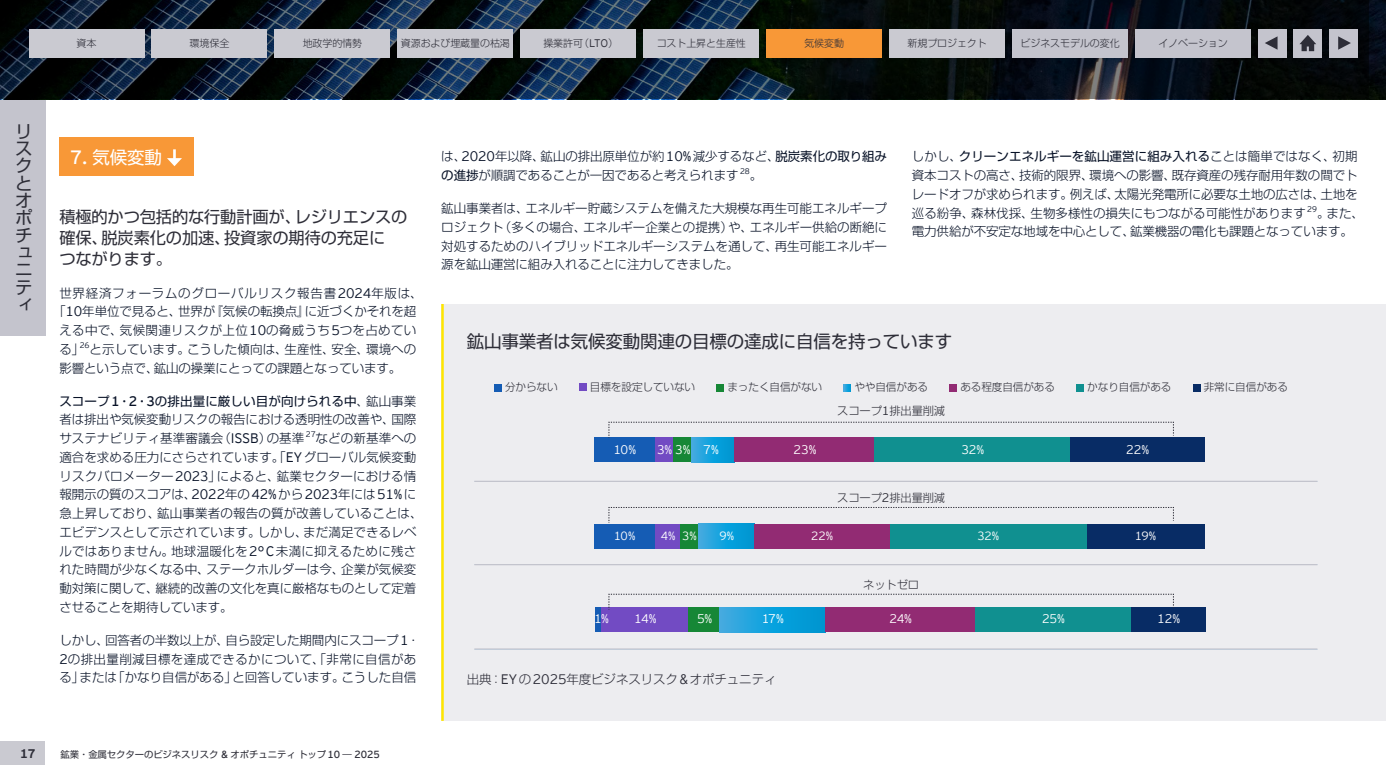
<style>
.page{position:relative;width:1386px;height:780px;background:#fff}
.page>*{position:absolute;margin:0;border:0;box-sizing:border-box;transform-origin:0 0}
.t1{font:17.5px/17.4px "Shin Go Pro";letter-spacing:-.01em;color:#2e2e38}
.t2{font:17.5px "Shin Go Pro";color:#fff}
.t3{font:16.25px/21.2px "Shin Go Pro";letter-spacing:-.01em;color:#2e2e38}
.t4{font:300 12.5px/18.8px "Shin Go Pro";color:#081227}
.t5{font:300 12.5px/18.8px "Shin Go Pro";letter-spacing:.025em;color:#081227;text-align:center}
.t6{font:300 12.5px "EY Interstate";letter-spacing:-.025em;color:#fff}
.t7{font:300 12.5px "Shin Go Pro";letter-spacing:-.01em;color:#2d2d38}
.t8{font:700 12.5px "EY Interstate";color:#2e2e38}
.t9{font:300 11.88px "EY Interstate";letter-spacing:-.04em;color:#fff}
.t10{font:300 11.25px "Shin Go Pro";letter-spacing:-.01em;color:#2e2e38}
.t11{font:300 10.62px "Shin Go Pro";letter-spacing:-.01em;color:#2e2e38}
.t12{font:300 10px "Shin Go Pro";letter-spacing:-.01em;color:#2e2e38}
.t13{font:9.38px "Shin Go Pro";letter-spacing:-.01em;color:#2e2e38}
.t14{font:300 8px "EY Interstate";letter-spacing:-.01em;color:#081227}
.s1{font-family:"EY Interstate";font-size:11px}
.s2{font-family:"EY Interstate";font-size:19.25px}
.s3{font-family:"EY Interstate";font-size:13.75px}
.s4{font-weight:400}
.s5{font-family:"EY Interstate";font-weight:400;font-size:13.75px}
.s6{font-family:"EY Interstate";font-size:12.38px}
.s7{font-family:"EY Interstate";font-size:10.25px}
</style>
<div class="page">
<div style="left:0;top:741px;width:45px;height:24px;background:#cacad1"></div>
<svg style="left:0;top:0;width:1368px;height:99px;background:#0d1821"></svg>
<div style="left:441px;top:304px;width:944px;height:416px;background:#ededf0"></div>
<hr style="left:441px;top:304px;width:3px;height:416px;background:#ffe600">
<div style="left:494px;top:384px;width:7px;height:7px;background:#155cb4"></div>
<div style="left:717px;top:384px;width:7px;height:7px;background:#168736"></div>
<svg style="left:843px;top:384px;width:8px;height:7px"></svg>
<div style="left:949px;top:384px;width:7px;height:7px;background:#922b73"></div>
<div style="left:1076px;top:384px;width:7px;height:7px;background:#109090"></div>
<div style="left:1193px;top:384px;width:7px;height:7px;background:#082c65"></div>
<div style="left:579px;top:383px;width:7px;height:7px;background:#724bc3"></div>
<hr style="left:474px;top:480px;width:843px;height:2px;background:#c4c4cd">
<hr style="left:474px;top:564px;width:843px;height:1px;background:#c4c4cd">
<hr style="left:474px;top:648px;width:843px;height:1px;background:#c4c4cd">
<div style="left:594px;top:437px;width:61px;height:25px;background:#155cb4"></div>
<div style="left:655px;top:437px;width:18px;height:25px;background:#724bc3"></div>
<div style="left:673px;top:437px;width:18px;height:25px;background:#168736"></div>
<div style="left:691px;top:437px;width:43px;height:25px;background:linear-gradient(to right,#3aace3,#0097d4)"></div>
<div style="left:734px;top:437px;width:140px;height:25px;background:#922b73"></div>
<div style="left:874px;top:437px;width:196px;height:25px;background:#109090"></div>
<div style="left:1070px;top:437px;width:134px;height:25px;background:#082c65"></div>
<div style="left:594px;top:524px;width:61px;height:24px;background:#155cb4"></div>
<div style="left:655px;top:524px;width:25px;height:24px;background:#724bc3"></div>
<div style="left:680px;top:524px;width:18px;height:24px;background:#168736"></div>
<div style="left:698px;top:524px;width:56px;height:24px;background:linear-gradient(to right,#3aace3,#0096d4)"></div>
<div style="left:754px;top:524px;width:135px;height:24px;background:#922b73"></div>
<div style="left:889px;top:524px;width:198px;height:24px;background:#109090"></div>
<div style="left:1087px;top:524px;width:117px;height:24px;background:#082c65"></div>
<div style="left:595px;top:607px;width:6px;height:25px;background:#155cb4"></div>
<div style="left:601px;top:607px;width:87px;height:25px;background:#724bc3"></div>
<div style="left:688px;top:607px;width:31px;height:25px;background:#168736"></div>
<svg style="left:719px;top:610px;width:106px;height:22px;background:#15a0db"></svg>
<div style="left:825px;top:607px;width:150px;height:25px;background:#922b73"></div>
<div style="left:975px;top:607px;width:155px;height:25px;background:#109090"></div>
<div style="left:1130px;top:607px;width:75px;height:25px;background:#082c65"></div>
<svg style="left:608px;top:421px;width:566px;height:17px"></svg>
<svg style="left:608px;top:507px;width:566px;height:16px"></svg>
<svg style="left:608px;top:593px;width:566px;height:17px"></svg>
<div style="left:1258px;top:29px;width:28px;height:28px;background:#c4c4cd"></div>
<svg style="left:1265px;top:36px;width:12px;height:14px"></svg>
<div style="left:1329px;top:29px;width:28px;height:28px;background:#c4c4cd"></div>
<svg style="left:1338px;top:36px;width:12px;height:14px"></svg>
<div style="left:1293px;top:29px;width:29px;height:28px;background:#c4c4cd"></div>
<svg style="left:1299px;top:35px;width:17px;height:16px"></svg>
<div style="left:59px;top:137px;width:135px;height:39px;background:#f89837"></div>
<svg style="left:167px;top:149px;width:15px;height:17px"></svg>
<div style="left:0;top:100px;width:45px;height:235px;background:#c4c4cd"></div>
<div style="left:29px;top:29px;width:115px;height:28px;background:#cacad1"></div>
<div style="left:520px;top:29px;width:116px;height:28px;background:#cacad1"></div>
<div style="left:152px;top:29px;width:115px;height:28px;background:#cacad1"></div>
<div style="left:643px;top:29px;width:116px;height:28px;background:#cacad1"></div>
<div style="left:274px;top:29px;width:116px;height:28px;background:#cacad1"></div>
<div style="left:766px;top:29px;width:116px;height:28px;background:#f89837"></div>
<div style="left:889px;top:29px;width:116px;height:28px;background:#cacad1"></div>
<div style="left:1012px;top:29px;width:116px;height:28px;background:#c4c4cd"></div>
<div style="left:1135px;top:29px;width:115px;height:28px;background:#c4c4cd"></div>
<div style="left:397px;top:29px;width:116px;height:28px;background:#cacad1"></div>
<p class="t12" style="left:77px;top:34px;width:21px">資本</p>
<p class="t12" style="left:190px;top:34px;width:41px">環境保全</p>
<p class="t12" style="left:303px;top:34px;width:61px">地政学的情勢</p>
<p class="t12" style="left:401px;top:35px;width:110px">資源および埋蔵量の枯渇</p>
<p class="t12" style="left:543px;top:34px;width:76px">操業許可（<span class="s1">LTO</span>）</p>
<p class="t12" style="left:656px;top:35px;width:91px">コスト上昇と生産性</p>
<p class="t12" style="left:804px;top:35px;width:41px">気候変動</p>
<p class="t12" style="left:907px;top:35px;width:81px">新規プロジェクト</p>
<p class="t12" style="left:1020px;top:35px;width:101px">ビジネスモデルの変化</p>
<p class="t12" style="left:1158px;top:35px;width:71px">イノベーション</p>
<h1 class="t1" style="left:15px;top:120px;width:19px">リスクとオポチュニティ</h1>
<h1 class="t2" style="left:70px;top:143px;width:94px"><span class="s2">7.</span> 気候変動</h1>
<h2 class="t3" style="left:59px;top:204px;width:349px">積極的かつ包括的な行動計画が、レジリエンスの確保、脱炭素化の加速、投資家の期待の充足に<br>つながります。</h2>
<p class="t5" style="left:53px;top:282px;width:371px">世界経済フォーラムのグローバルリスク報告書<span class="s3">2024</span>年版は、「<span class="s3">10</span>年単位で見ると、世界が『気候の転換点』に近づくかそれを超える中で、気候関連リスクが上位<span class="s3">10</span>の脅威うち<span class="s3">5</span>つを占めている」と示しています。こうした傾向は、生産性、安全、環境への</p>
<p class="t14" style="left:80px;top:339px;width:11px">26</p>
<p class="t4" style="left:59px;top:357px;width:343px">影響という点で、鉱山の操業にとっての課題となっています。</p>
<p class="t4" style="left:59px;top:390px;width:358px;text-align:justify"><span class="s4">スコープ</span><span class="s5">1</span><span class="s4">・</span><span class="s5">2</span><span class="s4">・</span><span class="s5">3</span><span class="s4">の排出量に厳しい目が向けられる中</span>、鉱山事業者は排出や気候変動リスクの報告における透明性の改善や、国際サステナビリティ基準審議会（<span class="s3">ISSB</span>）の基準</p>
<p class="t14" style="left:306px;top:428px;width:11px">27</p>
<p class="t4" style="left:59px;top:427px;width:365px;text-indent:256px">などの新基準への適合を求める圧力にさらされています。「<span class="s3">EY</span>グローバル気候変動リスクバロメーター<span class="s3">2023</span>」によると、鉱業セクターにおける情報開示の質のスコアは、<span class="s3">2022</span>年の<span class="s3">42%</span>から<span class="s3">2023</span>年には<span class="s3">51%</span>に急上昇しており、鉱山事業者の報告の質が改善していることは、エビデンスとして示されています。しかし、まだ満足できるレベルではありません。地球温暖化を<span class="s3">2°C</span>未満に抑えるために残された時間が少なくなる中、ステークホルダーは今、企業が気候変動対策に関して、継続的改善の文化を真に厳格なものとして定着させることを期待しています。</p>
<p class="t4" style="left:59px;top:629px;width:362px">しかし、回答者の半数以上が、自ら設定した期間内にスコープ<span class="s3">1</span>・<br><span class="s3">2</span>の排出量削減目標を達成できるかについて、「非常に自信がある」または「かなり自信がある」と回答しています。こうした自信</p>
<p class="t4" style="left:441px;top:146px;width:447px">は、<span class="s3">2020</span>年以降、鉱山の排出原単位が約<span class="s3">10%</span>減少するなど、<span class="s4">脱炭素化の取り組みの進捗</span>が順調であることが一因であると考えられます</p>
<p class="t14" style="left:740px;top:165px;width:11px">28</p>
<p class="t4" style="left:750px;top:164px;width:14px">。</p>
<p class="t4" style="left:441px;top:197px;width:447px;text-align:justify">鉱山事業者は、エネルギー貯蔵システムを備えた大規模な再生可能エネルギープロジェクト（多くの場合、エネルギー企業との提携）や、エネルギー供給の断絶に対処するためのハイブリッドエネルギーシステムを通して、再生可能エネルギー源を鉱山運営に組み入れることに注力してきました。</p>
<p class="t4" style="left:912px;top:146px;width:447px;text-align:justify">しかし、<span class="s4">クリーンエネルギーを鉱山運営に組み入れる</span>ことは簡単ではなく、初期資本コストの高さ、技術的限界、環境への影響、既存資産の残存耐用年数の間でトレードオフが求められます。例えば、太陽光発電所に必要な土地の広さは、土地を巡る紛争、森林伐採、生物多様性の損失にもつながる可能性があります</p>
<p class="t14" style="left:1307px;top:203px;width:11px">29</p>
<p class="t4" style="left:912px;top:202px;width:453px;text-indent:405px">。また、電力供給が不安定な地域を中心として、鉱業機器の電化も課題となっています。</p>
<h1 class="t1" style="left:467px;top:331px;width:487px">鉱山事業者は気候変動関連の目標の達成に自信を持っています</h1>
<p class="t11" style="left:505px;top:378px;width:54px">分からない</p>
<p class="t11" style="left:590px;top:378px;width:107px">目標を設定していない</p>
<p class="t11" style="left:727px;top:378px;width:96px">まったく自信がない</p>
<p class="t11" style="left:854px;top:378px;width:75px">やや自信がある</p>
<p class="t11" style="left:960px;top:378px;width:96px">ある程度自信がある</p>
<p class="t11" style="left:1087px;top:378px;width:86px">かなり自信がある</p>
<p class="t11" style="left:1203px;top:378px;width:86px">非常に自信がある</p>
<p class="t10" style="left:837px;top:401px;width:109px">スコープ<span class="s6">1</span>排出量削減</p>
<p class="t6" style="left:613px;top:440px;width:24px">10%</p>
<p class="t6" style="left:657px;top:440px;width:63px">3% 3% 7%</p>
<p class="t6" style="left:793px;top:440px;width:25px">23%</p>
<p class="t6" style="left:961px;top:440px;width:24px">32%</p>
<p class="t6" style="left:1126px;top:440px;width:25px">22%</p>
<p class="t10" style="left:837px;top:488px;width:109px">スコープ<span class="s6">2</span>排出量削減</p>
<p class="t9" style="left:614px;top:527px;width:23px">10%</p>
<p class="t9" style="left:661px;top:527px;width:38px">4% 3%</p>
<p class="t9" style="left:719px;top:527px;width:16px">9%</p>
<p class="t9" style="left:811px;top:527px;width:24px">22%</p>
<p class="t9" style="left:977px;top:527px;width:23px">32%</p>
<p class="t9" style="left:1134px;top:527px;width:23px">19%</p>
<p class="t10" style="left:863px;top:575px;width:57px">ネットゼロ</p>
<p class="t6" style="left:594px;top:610px;width:16px">1%</p>
<p class="t6" style="left:634px;top:610px;width:24px">14%</p>
<p class="t6" style="left:697px;top:610px;width:17px">5%</p>
<p class="t6" style="left:761px;top:610px;width:24px">17%</p>
<p class="t6" style="left:889px;top:610px;width:24px">24%</p>
<p class="t6" style="left:1042px;top:610px;width:24px">25%</p>
<p class="t6" style="left:1157px;top:610px;width:24px">12%</p>
<p class="t7" style="left:467px;top:669px;width:311px">出典：<span class="s3">EY</span>の<span class="s3">2025</span>年度ビジネスリスク<span class="s3">&amp;</span>オポチュニティ</p>
<p class="t8" style="left:20px;top:744px;width:17px">17</p>
<p class="t13" style="left:60px;top:746px;width:321px">鉱業・金属セクターのビジネスリスク <span class="s7">&amp;</span> オポチュニティトップ<span class="s7">10</span> ― <span class="s7">2025</span></p>
</div>
